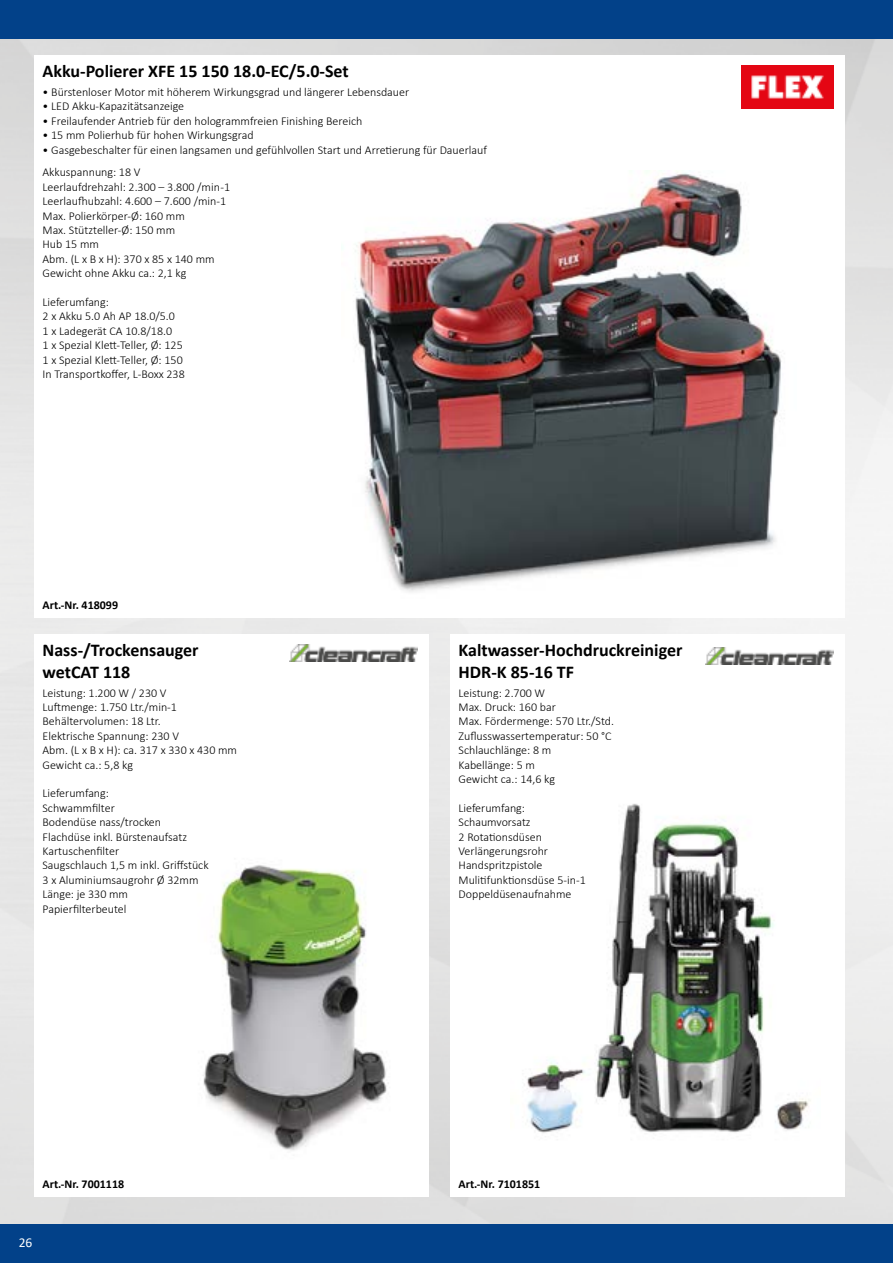
<style>
.page{position:relative;width:893px;height:1263px;background:#fff}
.page>*{position:absolute;margin:0;border:0;box-sizing:border-box;transform-origin:0 0}
.t1{font:700 18px/21.6px "Calibri";color:#000}
.t2{font:13.5px "Calibri";color:#fff}
.t3{font:300 12px/14.4px "Calibri";color:#000}
.t4{font:700 12px "Calibri";color:#000}
</style>
<div class="page">
<img style="left:0;top:38px;width:893px;height:1187px">
<div style="left:0;top:1225px;width:893px;height:38px;background:#024189"></div>
<div style="left:0;top:0;width:893px;height:38px;background:#024189"></div>
<div style="left:450px;top:634px;width:394px;height:562px;background:#fff"></div>
<img style="left:524px;top:803px;width:287px;height:330px">
<img style="left:706px;top:647px;width:127px;height:17px">
<div style="left:34px;top:634px;width:394px;height:562px;background:#fff"></div>
<img style="left:203px;top:865px;width:186px;height:286px">
<img style="left:290px;top:645px;width:127px;height:17px">
<div style="left:34px;top:55px;width:810px;height:562px;background:#fff"></div>
<img style="left:355px;top:170px;width:427px;height:422px">
<img style="left:741px;top:66px;width:92px;height:42px">
<h1 class="t1" style="left:43px;top:60px;width:308px">Akku-Polierer XFE 15 150 18.0-EC/5.0-Set</h1>
<p class="t3" style="left:43px;top:85px;width:368px">• Bürstenloser Motor mit höherem Wirkungsgrad und längerer Lebensdauer</p>
<p class="t3" style="left:43px;top:99px;width:143px">• LED Akku-Kapazitätsanzeige</p>
<p class="t3" style="left:43px;top:113px;width:321px">• Freilaufender Antrieb für den hologrammfreien Finishing Bereich</p>
<p class="t3" style="left:43px;top:128px;width:213px">• 15 mm Polierhub für hohen Wirkungsgrad</p>
<p class="t3" style="left:43px;top:138px;width:446px;line-height:23px">• Gasgebeschalter für einen langsamen und gefühlvollen Start und Arretierung für Dauerlauf<br>Akkuspannung: 18 V</p>
<p class="t3" style="left:43px;top:180px;width:189px">Leerlaufdrehzahl: 2.300 – 3.800 /min -1<br>Leerlaufhubzahl: 4.600 – 7.600 /min-1<br>Max. Polierkörper-Ø: 160 mm<br>Max. Stützteller-Ø: 150 mm<br>Hub 15 mm<br>Abm. (L x B x H): 370 x 85 x 140 mm<br>Gewicht ohne Akku ca.: 2,1 kg</p>
<p class="t3" style="left:43px;top:295px;width:144px">Lieferumfang:<br>2 x Akku 5.0 Ah AP 18.0/5.0<br>1 x Ladegerät CA 10.8/18.0<br>1 x Spezial Klett-Teller, Ø: 125<br>1 x Spezial Klett-Teller, Ø: 150<br>In Transportkoffer, L-Boxx 238</p>
<p class="t4" style="left:43px;top:596px;width:77px">Art.-Nr. 418099</p>
<h1 class="t1" style="left:43px;top:639px;width:158px">Nass-/Trockensauger wetCAT 118</h1>
<p class="t3" style="left:43px;top:685px;width:196px">Leistung: 1.200 W / 230 V<br>Luftmenge: 1.750 Ltr./min-1<br>Behältervolumen: 18 Ltr.<br>Elektrische Spannung: 230 V<br>Abm. (L x B x H): ca. 317 x 330 x 430 mm<br>Gewicht ca.: 5,8 kg</p>
<p class="t3" style="left:43px;top:786px;width:168px">Lieferumfang:<br>Schwammfilter<br>Bodendüse nass/trocken<br>Flachdüse inkl. Bürstenaufsatz<br>Kartuschenfilter<br>Saugschlauch 1,5 m inkl. Griffstück<br>3 x Aluminiumsaugrohr Ø 32mm<br>Länge: je 330 mm<br>Papierfilterbeutel</p>
<h1 class="t1" style="left:459px;top:639px;width:225px">Kaltwasser-Hochdruckreiniger<br>HDR-K 85-16 TF</h1>
<p class="t3" style="left:459px;top:685px;width:157px">Leistung: 2.700 W<br>Max. Druck: 160 bar<br>Max. Fördermenge: 570 Ltr./Std.<br>Zuflusswassertemperatur: 50 °C<br>Schlauchlänge: 8 m<br>Kabellänge: 5 m<br>Gewicht ca.: 14,6 kg</p>
<p class="t3" style="left:459px;top:800px;width:129px">Lieferumfang:<br>Schaumvorsatz<br>2 Rotationsdüsen<br>Verlängerungsrohr<br>Handspritzpistole<br>Mulitifunktionsdüse 5-in-1<br>Doppeldüsenaufnahme</p>
<p class="t4" style="left:43px;top:1175px;width:83px">Art.-Nr. 7001118</p>
<p class="t2" style="left:19px;top:1233px;width:15px">26</p>
<p class="t4" style="left:459px;top:1175px;width:83px">Art.-Nr. 7101851</p>
</div>
